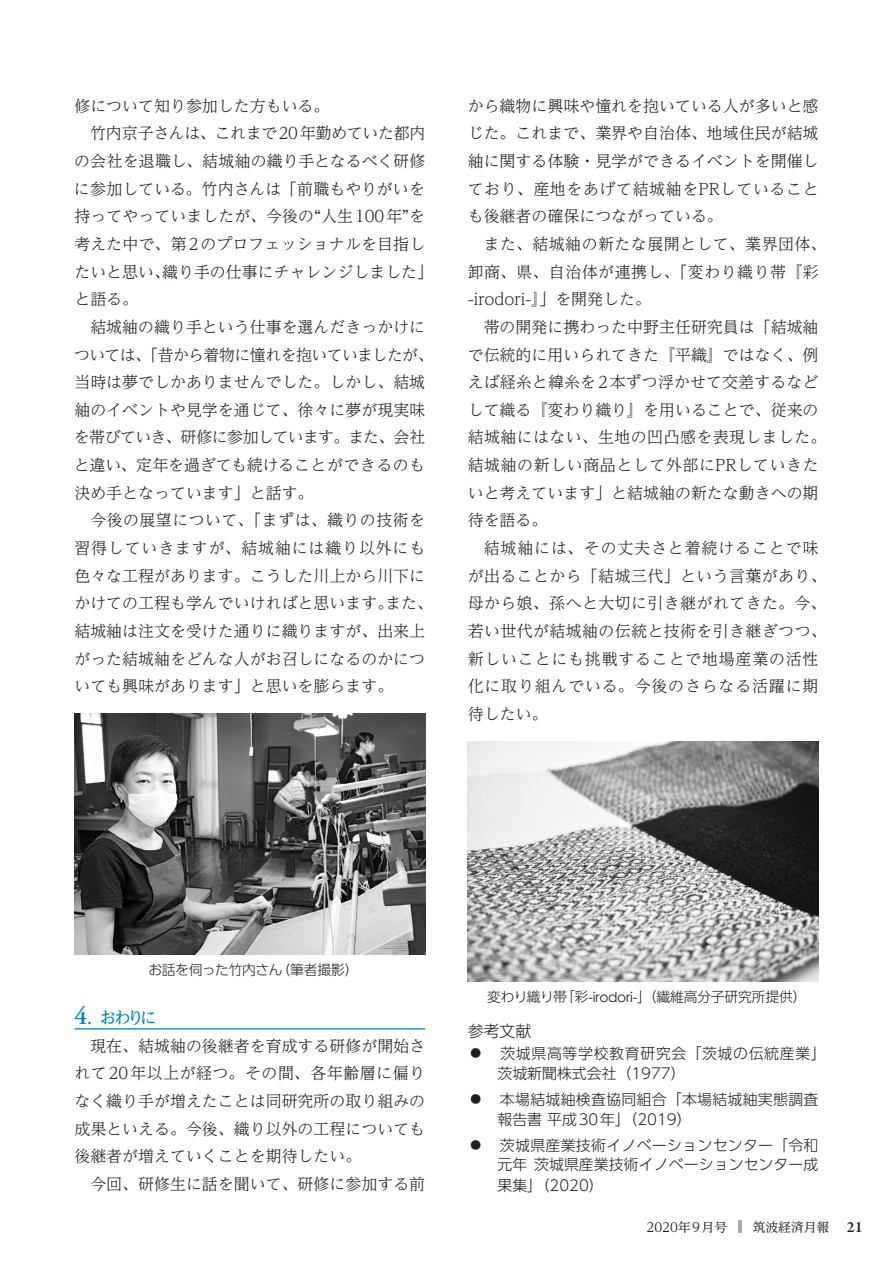
<style>
.page{position:relative;width:893px;height:1263px;background:#fff}
.page>*{position:absolute;margin:0;border:0;box-sizing:border-box;transform-origin:0 0}
.t1{font:500 16.95px "UD Reimin Pr 6 N";color:#0083b6;scale:.96 1}
.t2{font:300 15.9px/27.6px "UD Reimin Pr 6 N";color:#231f20;text-align:justify}
.t3{font:300 15.9px/27.6px "UD Reimin Pr 6 N";letter-spacing:.04em;color:#231f20}
.t4{font:300 15.9px/27.6px "UD Reimin Pr 6 N";letter-spacing:.03em;color:#231f20}
.t5{font:300 15.9px "UD Reimin Pr 6 N";letter-spacing:-.045em;color:#231f20}
.t6{font:300 15.9px "UD Reimin Pr 6 N";letter-spacing:.055em;color:#231f20}
.t7{font:300 15.9px "UD Shin Go Pr 6";color:#231f20}
.t8{font:300 14.85px/20px "UD Shin Go Pr 6";letter-spacing:.02em;color:#231f20}
.t9{font:300 14.85px/19.6px "UD Shin Go Pr 6";letter-spacing:.045em;color:#231f20}
.t10{font:300 13.8px "UD Shin Go Pro";letter-spacing:-.02em;color:#231f20}
.t11{font:12.75px "UD Reimin Pr 6 N";color:#231f20}
.s1{font-family:"Adobe Garamond Pro";font-weight:600;font-size:25.5px}
.s2{font-family:"Century Gothic";font-weight:400}
.s3{font-family:"UD Reimin Pr 6 N";font-size:15.9px}
.s4{font-family:"Garamond Premr Pro";font-weight:600;font-size:15.9px}
</style>
<div class="page">
<hr style="left:74px;top:1028px;width:351px;height:1px;background:#0083b6">
<img style="left:74px;top:714px;width:351px;height:241px">
<img style="left:468px;top:741px;width:351px;height:241px">
<svg style="left:738px;top:1220px;width:3px;height:13px"></svg>
<p class="t2" style="left:74px;top:91px;width:257px">修について知り参加した方もいる。</p>
<p class="t2" style="left:90px;top:119px;width:337px">竹内京子さんは、これまで20年勤めていた都内</p>
<p class="t2" style="left:74px;top:147px;width:353px">の会社を退職し、結城紬の織り手となるべく研修</p>
<p class="t2" style="left:74px;top:174px;width:353px">に参加している。竹内さんは「前職もやりがいを</p>
<p class="t2" style="left:74px;top:202px;width:352px">持ってやっていましたが、今後の“人生100年”を</p>
<p class="t2" style="left:74px;top:230px;width:352px">考えた中で、第2のプロフェッショナルを目指し</p>
<p class="t2" style="left:74px;top:257px;width:360px">たいと思い、織り手の仕事にチャレンジしました」</p>
<p class="t2" style="left:74px;top:285px;width:65px">と語る。</p>
<p class="t2" style="left:90px;top:313px;width:336px">結城紬の織り手という仕事を選んだきっかけに</p>
<p class="t5" style="left:74px;top:342px;width:361px">ついては、「昔から着物に憧れを抱いていましたが、</p>
<p class="t2" style="left:74px;top:368px;width:352px">当時は夢でしかありませんでした。しかし、結城</p>
<p class="t2" style="left:74px;top:395px;width:352px">紬のイベントや見学を通じて、徐々に夢が現実味</p>
<p class="t5" style="left:74px;top:424px;width:353px">を帯びていき、研修に参加しています。また、会社</p>
<p class="t2" style="left:74px;top:451px;width:353px">と違い、定年を過ぎても続けることができるのも</p>
<p class="t2" style="left:74px;top:478px;width:241px">決め手となっています」と話す。</p>
<p class="t4" style="left:90px;top:506px;width:336px">今後の展望について、「まずは、織りの技術を</p>
<p class="t6" style="left:74px;top:535px;width:352px">習得していきますが、結城紬には織り以外にも</p>
<p class="t2" style="left:74px;top:561px;width:352px">色々な工程があります。こうした川上から川下に</p>
<p class="t2" style="left:74px;top:589px;width:360px">かけての工程も学んでいければと思います。また、</p>
<p class="t2" style="left:74px;top:616px;width:352px">結城紬は注文を受けた通りに織りますが、出来上</p>
<p class="t2" style="left:74px;top:644px;width:352px">がった結城紬をどんな人がお召しになるのかにつ</p>
<p class="t2" style="left:74px;top:672px;width:320px">いても興味があります」と思いを膨らます。</p>
<p class="t2" style="left:468px;top:91px;width:352px">から織物に興味や憧れを抱いている人が多いと感じた。これまで、業界や自治体、地域住民が結城紬に関する体験・見学ができるイベントを開催しており、産地をあげて結城紬をPRしていることも後継者の確保につながっている。</p>
<p class="t4" style="left:468px;top:230px;width:360px;text-indent:16px">また、結城紬の新たな展開として、業界団体、卸商、県、自治体が連携し、「変わり織り帯『彩-irodori-』」を開発した。</p>
<p class="t2" style="left:468px;top:312px;width:360px;text-align:left;text-indent:16px">帯の開発に携わった中野主任研究員は「結城紬で伝統的に用いられてきた『平織』ではなく、例えば経糸と緯糸を2本ずつ浮かせて交差するなどして織る『変わり織り』を用いることで、従来の結城紬にはない、生地の凹凸感を表現しました。結城紬の新しい商品として外部にPRしていきたいと考えています」と結城紬の新たな動きへの期待を語る。</p>
<p class="t3" style="left:468px;top:534px;width:360px;text-indent:16px">結城紬には、その丈夫さと着続けることで味が出ることから「結城三代」という言葉があり、母から娘、孫へと大切に引き継がれてきた。今、若い世代が結城紬の伝統と技術を引き継ぎつつ、新しいことにも挑戦することで地場産業の活性化に取り組んでいる。今後のさらなる活躍に期待したい。</p>
<p class="t10" style="left:148px;top:958px;width:212px">お話を伺った竹内さん（筆者撮影）</p>
<p class="t1" style="left:74px;top:1004px;width:87px"><span class="s1">4</span>．おわりに</p>
<p class="t2" style="left:74px;top:1031px;width:352px;text-indent:16px">現在、結城紬の後継者を育成する研修が開始されて20年以上が経つ。その間、各年齢層に偏りなく織り手が増えたことは同研究所の取り組みの成果といえる。今後、織り以外の工程についても後継者が増えていくことを期待したい。</p>
<p class="t2" style="left:90px;top:1169px;width:336px">今回、研修生に話を聞いて、研修に参加する前</p>
<p class="t10" style="left:487px;top:985px;width:321px">変わり織り帯「彩<span class="s2">-irodori-</span>」（繊維高分子研究所提供）</p>
<p class="t7" style="left:468px;top:1018px;width:65px">参考文献</p>
<p class="t9" style="left:497px;top:1043px;width:330px;text-indent:-30px"><span class="s3">⃝　</span>茨城県高等学校教育研究会「茨城の伝統産業」茨城新聞株式会社（1977）</p>
<p class="t8" style="left:497px;top:1089px;width:322px;text-indent:-30px"><span class="s3">⃝　</span>本場結城紬検査協同組合「本場結城紬実態調査報告書 平成30年」（2019）</p>
<p class="t8" style="left:497px;top:1134px;width:322px;text-align:justify;text-indent:-30px"><span class="s3">⃝　</span>茨城県産業技術イノベーションセンター「令和元年 茨城県産業技術イノベーションセンター成果集」（2020）</p>
<p class="t11" style="left:647px;top:1216px;width:217px">2020年 9月号　　筑波経済月報 <span class="s4">21</span></p>
</div>
